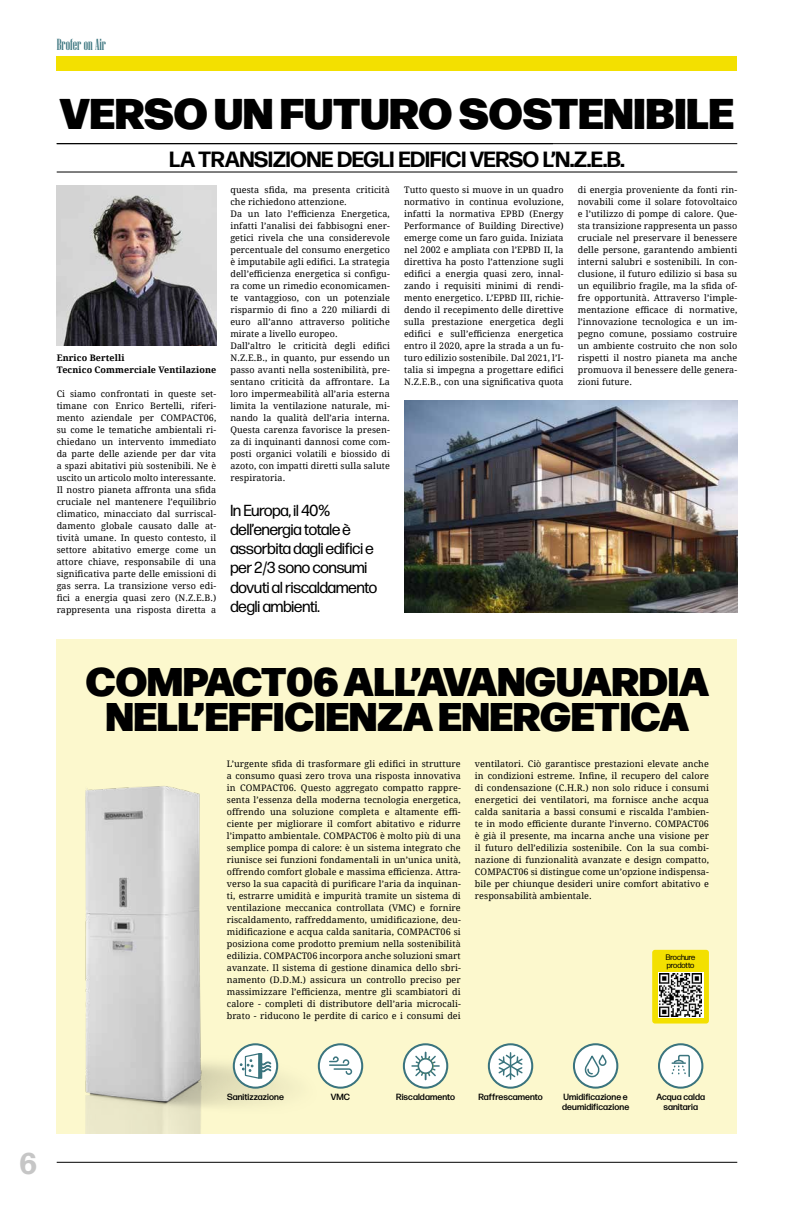
<style>
.page{position:relative;width:794px;height:1219px;background:#fff}
.page>*{position:absolute;margin:0;border:0;box-sizing:border-box;transform-origin:0 0}
.t1{font:900 43px "Forma DJR Display";color:#000}
.t2{font:900 40px/35px "Forma DJR Display";color:#000;text-align:center}
.t3{font:700 30px "Forma DJR Display";color:#c6c6c6}
.t4{font:700 22px "Forma DJR Display";color:#000}
.t5{font:16px/19.2px "Forma DJR Display";color:#000}
.t6{font:16px "Niagara";color:#3a747e}
.t7{font:9px/12px "Droid Serif";letter-spacing:.01em;color:#000;text-align:justify}
.t8{font:500 9px/10px "Forma DJR Deck";letter-spacing:.01em;color:#000}
.t9{font:700 9px/12px "Droid Serif";letter-spacing:.01em;color:#000}
.t10{font:8px/8.5px "Forma DJR Display";color:#000}
</style>
<div class="page">
<div style="left:57px;top:57px;width:680px;height:14px;background:#f3e000"></div>
<hr style="left:57px;top:1162px;width:680px;height:1px;background:#000">
<div style="left:57px;top:639px;width:680px;height:494px;background:#fcf8cd"></div>
<hr style="left:57px;top:143px;width:680px;height:1px;background:#000">
<hr style="left:57px;top:171px;width:680px;height:1px;background:#000">
<img style="left:57px;top:186px;width:160px;height:160px">
<img style="left:404px;top:400px;width:333px;height:213px">
<div style="left:652px;top:950px;width:57px;height:73px;background:#f3e000;border-radius:3px"></div>
<svg style="left:658px;top:972px;width:45px;height:46px"></svg>
<img style="left:659px;top:974px;width:43px;height:42px">
<img style="left:85px;top:786px;width:251px;height:347px">
<div style="left:659px;top:1044px;width:43px;height:44px;background:#fff;border-radius:50%"></div>
<div style="left:658px;top:1043px;width:45px;height:46px;border:2px solid #3a747e;border-radius:50%"></div>
<svg style="left:671px;top:1054px;width:19px;height:23px"></svg>
<div style="left:574px;top:1044px;width:43px;height:44px;background:#fff;border-radius:50%"></div>
<div style="left:573px;top:1043px;width:45px;height:46px;border:2px solid #3a747e;border-radius:50%"></div>
<svg style="left:584px;top:1054px;width:23px;height:24px"></svg>
<svg style="left:489px;top:1044px;width:43px;height:44px"></svg>
<div style="left:488px;top:1043px;width:45px;height:46px;border:2px solid #3a747e;border-radius:50%"></div>
<svg style="left:497px;top:1053px;width:27px;height:26px"></svg>
<svg style="left:404px;top:1044px;width:43px;height:44px"></svg>
<div style="left:403px;top:1043px;width:45px;height:46px;border:2px solid #3a747e;border-radius:50%"></div>
<svg style="left:411px;top:1052px;width:29px;height:28px"></svg>
<div style="left:319px;top:1044px;width:43px;height:44px;background:#fff;border-radius:50%"></div>
<div style="left:318px;top:1043px;width:45px;height:46px;border:2px solid #3a747e;border-radius:50%"></div>
<svg style="left:329px;top:1056px;width:24px;height:19px"></svg>
<svg style="left:234px;top:1044px;width:43px;height:44px"></svg>
<div style="left:233px;top:1043px;width:45px;height:46px;border:2px solid #3a747e;border-radius:50%"></div>
<svg style="left:240px;top:1052px;width:32px;height:28px"></svg>
<h3 class="t6" style="left:57px;top:36px;width:51px">Brofer on Air</h3>
<h1 class="t1" style="left:60px;top:79px;width:675px">VERSO UN FUTURO SOSTENIBILE</h1>
<h3 class="t4" style="left:170px;top:145px;width:457px">LA TRANSIZIONE DEGLI EDIFICI VERSO L’N.Z.E.B.</h3>
<p class="t7" style="left:578px;top:183px;width:161px">di energia proveniente da fonti rin&shy;novabili come il solare fotovoltaico e l’utilizzo di pompe di calore. Que&shy;sta transizione rappresenta un passo cruciale nel preservare il benessere delle persone, garantendo ambienti interni salubri e sostenibili. In con&shy;clusione, il futuro edilizio si basa su un equilibrio fragile, ma la sfida of&shy;fre opportunità. Attraverso l’imple&shy;mentazione efficace di normative, l’innovazione tecnologica e un im&shy;pegno comune, possiamo costruire un ambiente costruito che non solo rispetti il nostro pianeta ma anche promuova il benessere delle genera&shy;zioni future.</p>
<p class="t7" style="left:230px;top:183px;width:161px;text-align:left">questa sfida, ma presenta criticità che richiedono attenzione.<br>Da un lato l’efficienza Energetica, infatti l’analisi dei fabbisogni ener&shy;getici rivela che una considerevole percentuale del consumo energetico è imputabile agli edifici. La strategia dell’efficienza energetica si configu&shy;ra come un rimedio economicamen&shy;te vantaggioso, con un potenziale risparmio di fino a 220 miliardi di euro all’anno attraverso politiche mirate a livello europeo.<br>Dall’altro le criticità degli edifici N.Z.E.B., in quanto, pur essendo un passo avanti nella sostenibilità, pre&shy;sentano criticità da affrontare. La loro impermeabilità all’aria esterna limita la ventilazione naturale, mi&shy;nando la qualità dell’aria interna.<br>Questa carenza favorisce la presen&shy;za di inquinanti dannosi come com&shy;posti organici volatili e biossido di azoto, con impatti diretti sulla salute respiratoria.</p>
<h3 class="t5" style="left:230px;top:500px;width:148px">In Europa, il 40% dell’energia totale è assorbita dagli edifici e per 2/3 sono consumi dovuti al riscaldamento degli ambienti.</h3>
<p class="t7" style="left:404px;top:183px;width:161px">Tutto questo si muove in un quadro normativo in continua evoluzione, infatti la normativa EPBD (Energy Performance of Building Directive) emerge come un faro guida. Iniziata nel 2002 e ampliata con l’EPBD II, la direttiva ha posto l’attenzione sugli edifici a energia quasi zero, innal&shy;zando i requisiti minimi di rendi&shy;mento energetico. L’EPBD III, richie&shy;dendo il recepimento delle direttive sulla prestazione energetica degli edifici e sull’efficienza energetica entro il 2020, apre la strada a un fu&shy;turo edilizio sostenibile. Dal 2021, l’I&shy;talia si impegna a progettare edifici N.Z.E.B., con una significativa quota</p>
<p class="t9" style="left:57px;top:352px;width:161px">Enrico Bertelli<br>Tecnico Commerciale Ventilazione</p>
<p class="t7" style="left:57px;top:388px;width:161px">Ci siamo confrontati in queste set&shy;timane con Enrico Bertelli, riferi&shy;mento aziendale per COMPACT06, su come le tematiche ambientali ri&shy;chiedano un intervento immediato da parte delle aziende per dar vita a spazi abitativi più sostenibili. Ne è uscito un articolo molto interessante.<br>Il nostro pianeta affronta una sfida cruciale nel mantenere l’equilibrio climatico, minacciato dal surriscal&shy;damento globale causato dalle at&shy;tività umane. In questo contesto, il settore abitativo emerge come un attore chiave, responsabile di una significativa parte delle emissioni di gas serra. La transizione verso edi&shy;fici a energia quasi zero (N.Z.E.B.) rappresenta una risposta diretta a</p>
<h2 class="t2" style="left:86px;top:661px;width:624px">COMPACT06 ALL’AVANGUARDIA<br>NELL’EFFICIENZA ENERGETICA</h2>
<p class="t7" style="left:227px;top:758px;width:235px">L’urgente sfida di trasformare gli edifici in strutture a consumo quasi zero trova una risposta innovativa in COMPACT06. Questo aggregato compatto rappre&shy;senta l’essenza della moderna tecnologia energetica, offrendo una soluzione completa e altamente effi&shy;ciente per migliorare il comfort abitativo e ridurre l’impatto ambientale. COMPACT06 è molto più di una semplice pompa di calore: è un sistema integrato che riunisce sei funzioni fondamentali in un’unica unità, offrendo comfort globale e massima efficienza. Attra&shy;verso la sua capacità di purificare l’aria da inquinan&shy;ti, estrarre umidità e impurità tramite un sistema di ventilazione meccanica controllata (VMC) e fornire riscaldamento, raffreddamento, umidificazione, deu&shy;midificazione e acqua calda sanitaria, COMPACT06 si posiziona come prodotto premium nella sostenibilità edilizia. COMPACT06 incorpora anche soluzioni smart avanzate. Il sistema di gestione dinamica dello sbri&shy;namento (D.D.M.) assicura un controllo preciso per massimizzare l’efficienza, mentre gli scambiatori di calore - completi di distributore dell’aria microcali&shy;brato - riducono le perdite di carico e i consumi dei</p>
<p class="t7" style="left:475px;top:758px;width:235px">ventilatori. Ciò garantisce prestazioni elevate anche in condizioni estreme. Infine, il recupero del calore di condensazione (C.H.R.) non solo riduce i consumi energetici dei ventilatori, ma fornisce anche acqua calda sanitaria a bassi consumi e riscalda l’ambien&shy;te in modo efficiente durante l’inverno. COMPACT06 è già il presente, ma incarna anche una visione per il futuro dell’edilizia sostenibile. Con la sua combi&shy;nazione di funzionalità avanzate e design compatto, COMPACT06 si distingue come un’opzione indispensa&shy;bile per chiunque desideri unire comfort abitativo e responsabilità ambientale.</p>
<p class="t10" style="left:666px;top:953px;width:31px">Brochure prodotto</p>
<h3 class="t3" style="left:20px;top:1144px;width:18px">6</h3>
<p class="t8" style="left:227px;top:1091px;width:58px">Sanitizzazione</p>
<p class="t8" style="left:331px;top:1091px;width:21px">VMC</p>
<p class="t8" style="left:396px;top:1091px;width:60px">Riscaldamento</p>
<p class="t8" style="left:478px;top:1091px;width:66px">Raffrescamento</p>
<p class="t8" style="left:562px;top:1091px;width:68px">Umidificazione e deumidificazione</p>
<p class="t8" style="left:656px;top:1091px;width:50px;text-align:center">Acqua calda sanitaria</p>
</div>
